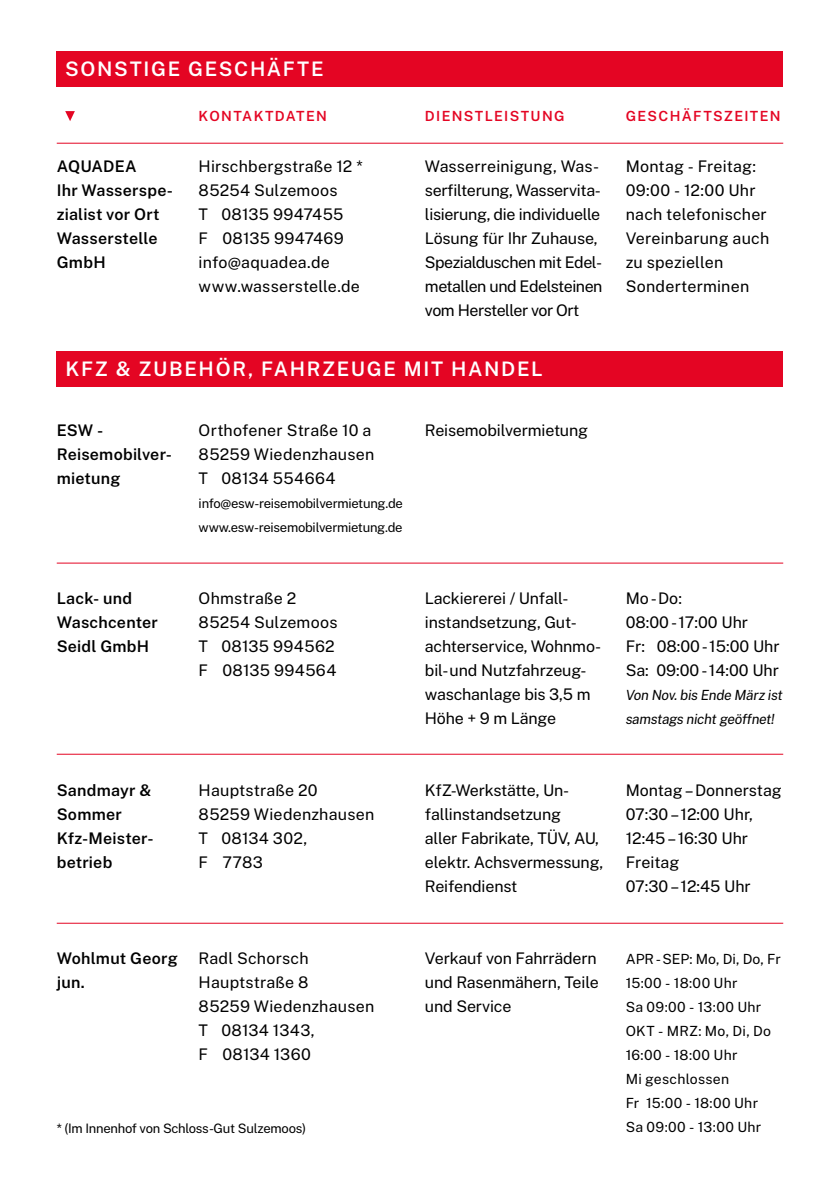
<style>
.page{position:relative;width:840px;height:1191px;background:#fff}
.page>*{position:absolute;margin:0;border:0;box-sizing:border-box;transform-origin:0 0}
.t1{font:600 20px "Public Sans";letter-spacing:.085em;color:#fff}
.t2{font:16px/24px "Public Sans";letter-spacing:-.005em;color:#000}
.t3{font:16px/24px "Public Sans";letter-spacing:.015em;color:#000}
.t4{font:16px/24px "Public Sans";letter-spacing:-.025em;color:#000}
.t5{font:600 16px/24px "Public Sans";letter-spacing:.015em;color:#000}
.t6{font:16px/24px "Public Sans";letter-spacing:.02em;color:#000}
.t7{font:14px/24px "Public Sans";letter-spacing:.02em;color:#000}
.t8{font:italic 14px/24px "Public Sans";letter-spacing:-.02em;color:#000}
.t9{font:600 14px "Public Sans";letter-spacing:.095em;color:#e40523}
.t10{font:13px/24px "Public Sans";letter-spacing:-.02em;color:#000}
</style>
<div class="page">
<div style="left:57px;top:51px;width:725px;height:35px;background:#e40523"></div>
<div style="left:57px;top:351px;width:725px;height:36px;background:#e40523"></div>
<hr style="left:57px;top:143px;width:725px;height:1px;background:#e40523">
<hr style="left:57px;top:562px;width:725px;height:1px;background:#e40523">
<hr style="left:57px;top:753px;width:725px;height:1px;background:#e40523">
<hr style="left:57px;top:922px;width:725px;height:1px;background:#e40523">
<svg style="left:65px;top:111px;width:10px;height:10px"></svg>
<p class="t1" style="left:65px;top:53px;width:260px">SONSTIGE GESCHÄFTE</p>
<p class="t5" style="left:57px;top:153px;width:118px">AQUADEA<br>Ihr Wasserspe&shy;zialist vor Ort<br>Wasserstelle<br>GmbH</p>
<p class="t9" style="left:198px;top:105px;width:130px">KONTAKTDATEN</p>
<p class="t9" style="left:424px;top:105px;width:141px">DIENSTLEISTUNG</p>
<p class="t9" style="left:625px;top:105px;width:156px">GESCHÄFTSZEITEN</p>
<p class="t3" style="left:198px;top:153px;width:165px">Hirschbergstraße 12 *<br>85254 Sulzemoos<br>T 08135 9947455<br>F 08135 9947469 info@aquadea.de www.wasserstelle.de</p>
<p class="t4" style="left:424px;top:153px;width:179px">Wasserreinigung, Was&shy;serfilterung, Wasservita&shy;lisierung, die individuelle<br>Lösung für Ihr Zuhause,<br>Spezialduschen mit Edel&shy;metallen und Edelsteinen vom Hersteller vor Ort</p>
<p class="t3" style="left:625px;top:153px;width:145px">Montag - Freitag:<br>09:00 - 12:00 Uhr nach telefonischer<br>Vereinbarung auch zu speziellen<br>Sonderterminen</p>
<p class="t1" style="left:65px;top:354px;width:478px">KFZ &amp; ZUBEHÖR, FAHRZEUGE MIT HANDEL</p>
<p class="t5" style="left:57px;top:417px;width:117px">ESW -<br>Reisemobilver&shy;mietung</p>
<p class="t3" style="left:198px;top:417px;width:177px">Orthofener Straße 10 a<br>85259 Wiedenzhausen<br>T 08134 554664</p>
<p class="t10" style="left:198px;top:490px;width:206px">info@esw-reisemobilvermietung.de www.esw-reisemobilvermietung.de</p>
<p class="t2" style="left:424px;top:417px;width:165px">Reisemobilvermietung</p>
<p class="t5" style="left:57px;top:585px;width:103px">Lack- und<br>Waschcenter<br>Seidl GmbH</p>
<p class="t6" style="left:198px;top:585px;width:140px">Ohmstraße 2<br>85254 Sulzemoos<br>T 08135 994562<br>F 08135 994564</p>
<p class="t2" style="left:424px;top:585px;width:177px">Lackiererei / Unfall&shy;instandsetzung, Gut&shy;achterservice, Wohnmo&shy;bil-und Nutzfahrzeug&shy;waschanlage bis 3,5 m<br>Höhe + 9 m Länge</p>
<p class="t2" style="left:625px;top:585px;width:155px">Mo - Do:<br>08:00 - 17:00 Uhr<br>Fr: 08:00 - 15:00 Uhr<br>Sa: 09:00 - 14:00 Uhr</p>
<p class="t8" style="left:625px;top:682px;width:158px">Von Nov. bis Ende März ist samstags nicht geöffnet!</p>
<p class="t5" style="left:57px;top:777px;width:98px">Sandmayr &amp;<br>Sommer<br>Kfz-Meister&shy;betrieb</p>
<p class="t3" style="left:198px;top:777px;width:177px">Hauptstraße 20<br>85259 Wiedenzhausen<br>T 08134 302,<br>F 7783</p>
<p class="t2" style="left:424px;top:777px;width:180px">KfZ-Werkstätte, Un&shy;fallinstandsetzung<br>aller Fabrikate, TÜV, AU, elektr. Achsvermessung,<br>Reifendienst</p>
<p class="t2" style="left:625px;top:777px;width:157px">Montag – Donnerstag<br>07:30 – 12:00 Uhr,<br>12:45 – 16:30 Uhr<br>Freitag<br>07:30 – 12:45 Uhr</p>
<p class="t5" style="left:57px;top:945px;width:122px">Wohlmut Georg jun.</p>
<p class="t3" style="left:198px;top:945px;width:177px">Radl Schorsch<br>Hauptstraße 8<br>85259 Wiedenzhausen<br>T 08134 1343,<br>F 08134 1360</p>
<p class="t10" style="left:57px;top:1115px;width:251px">* (Im Innenhof von Schloss-Gut Sulzemoos)</p>
<p class="t2" style="left:424px;top:945px;width:175px">Verkauf von Fahrrädern und Rasenmähern, Teile und Service</p>
<p class="t7" style="left:625px;top:946px;width:156px">APR - SEP: Mo, Di, Do, Fr<br>15:00 - 18:00 Uhr<br>Sa 09:00 - 13:00 Uhr<br>OKT - MRZ: Mo, Di, Do<br>16:00 - 18:00 Uhr<br>Mi geschlossen<br>Fr 15:00 - 18:00 Uhr<br>Sa 09:00 - 13:00 Uhr</p>
</div>
